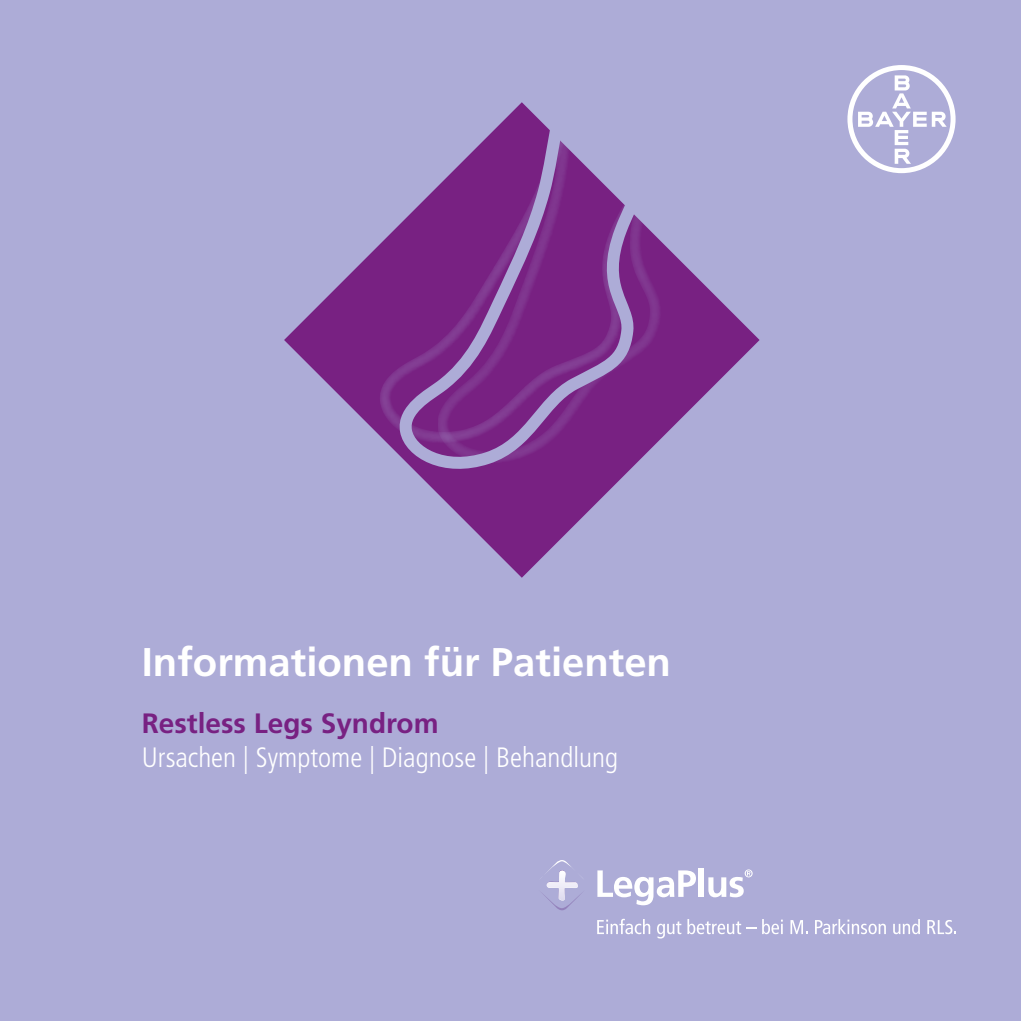
<style>
.page{position:relative;width:1021px;height:1021px;background:#fff}
.page>*{position:absolute;margin:0;border:0;box-sizing:border-box;transform-origin:0 0}
.t1{font:700 40px "Frutiger LT Std";color:#fff}
.t2{font:300 condensed 28px "Frutiger LT Std";color:#fff}
.t3{font:700 28px "Frutiger LT Std";color:#782182}
</style>
<div class="page">
<div style="left:0;top:0;width:1020px;height:1020px;background:#adacd7"></div>
<svg style="left:284px;top:248px;width:475px;height:329px"></svg>
<svg style="left:376px;top:186px;width:357px;height:259px"></svg>
<svg style="left:438px;top:102px;width:286px;height:366px"></svg>
<svg style="left:597px;top:870px;width:99px;height:35px"></svg>
<div style="left:698px;top:868px;width:5px;height:28px;background:#fff"></div>
<svg style="left:708px;top:869px;width:44px;height:28px"></svg>
<svg style="left:542px;top:860px;width:40px;height:51px"></svg>
<svg style="left:597px;top:918px;width:53px;height:16px"></svg>
<svg style="left:657px;top:921px;width:24px;height:17px"></svg>
<svg style="left:687px;top:919px;width:69px;height:15px"></svg>
<svg style="left:762px;top:919px;width:20px;height:15px"></svg>
<svg style="left:790px;top:920px;width:18px;height:14px"></svg>
<svg style="left:815px;top:919px;width:70px;height:15px"></svg>
<svg style="left:893px;top:919px;width:27px;height:15px"></svg>
<svg style="left:927px;top:920px;width:28px;height:14px"></svg>
<svg style="left:847px;top:65px;width:109px;height:108px"></svg>
<h1 class="t1" style="left:142px;top:638px;width:531px">Informationen für Patienten</h1>
<p class="t3" style="left:142px;top:706px;width:298px">Restless Legs Syndrom</p>
<p class="t2" style="left:142px;top:741px;width:477px">Ursachen | Symptome | Diagnose | Behandlung</p>
</div>
